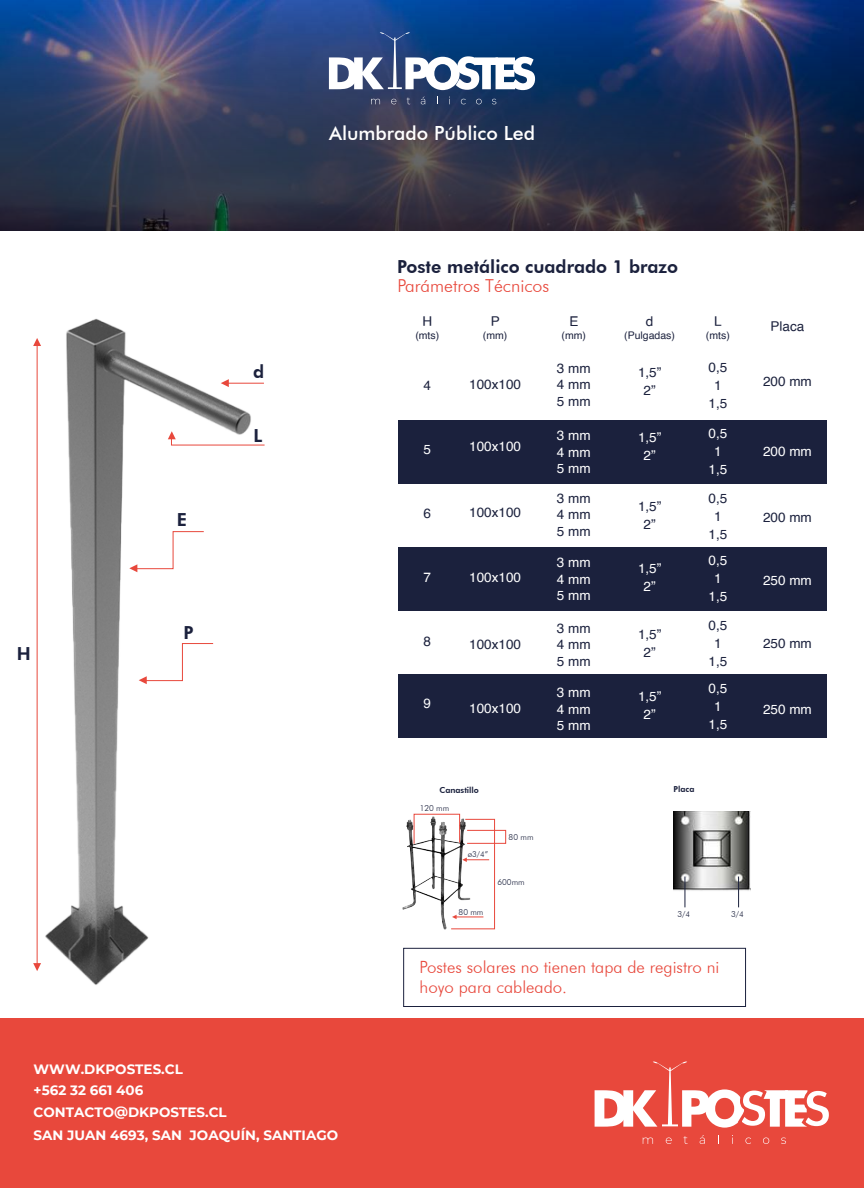
<style>
.page{position:relative;width:864px;height:1188px;background:#fff}
.page>*{position:absolute;margin:0;border:0;box-sizing:border-box;transform-origin:0 0}
.t1{font:500 19.5px "Futura BT";color:#fff}
.t2{font:800 18px "Futura BT";color:#1b213d}
.t3{font:300 17.85px "Futura BT";color:#e8483c}
.t4{font:300 16.8px/20.2px "Futura BT";color:#e8483c}
.t5{font:13.5px/18px "Helvetica";color:#1b213d;text-align:center}
.t6{font:13.5px/18px "Helvetica";color:#fff;text-align:center}
.t7{font:700 13.5px "Montserrat";color:#fff}
.t8{font:10.5px "Helvetica";color:#1b213d}
.t9{font:300 8.25px "Futura BT";color:#1b213d}
.t10{font:800 8.25px "Futura BT";color:#1b213d}
.t11{font:300 8.1px "Futura BT";color:#1b213d}
</style>
<div class="page">
<img style="left:0;top:0;width:864px;height:230px">
<svg style="left:371px;top:99px;width:9px;height:5px"></svg>
<svg style="left:391px;top:99px;width:5px;height:5px"></svg>
<svg style="left:407px;top:98px;width:3px;height:6px"></svg>
<svg style="left:421px;top:97px;width:4px;height:7px"></svg>
<svg style="left:461px;top:99px;width:5px;height:5px"></svg>
<svg style="left:476px;top:99px;width:6px;height:5px"></svg>
<svg style="left:492px;top:99px;width:4px;height:5px"></svg>
<svg style="left:329px;top:32px;width:206px;height:58px"></svg>
<div style="left:0;top:1019px;width:864px;height:169px;background:#e8483c"></div>
<svg style="left:595px;top:1061px;width:234px;height:83px"></svg>
<img style="left:36px;top:318px;width:228px;height:667px">
<svg style="left:33px;top:338px;width:8px;height:8px"></svg>
<svg style="left:33px;top:963px;width:8px;height:8px"></svg>
<hr style="left:37px;top:345px;width:1px;height:621px;background:#e8483c">
<svg style="left:129px;top:531px;width:76px;height:41px"></svg>
<svg style="left:139px;top:643px;width:75px;height:41px"></svg>
<svg style="left:168px;top:431px;width:97px;height:15px"></svg>
<svg style="left:221px;top:379px;width:8px;height:8px"></svg>
<hr style="left:227px;top:383px;width:37px;height:1px;background:#e8483c">
<div style="left:398px;top:420px;width:428px;height:64px;background:#1b213d"></div>
<div style="left:398px;top:674px;width:428px;height:64px;background:#1b213d"></div>
<div style="left:398px;top:548px;width:428px;height:63px;background:#1b213d"></div>
<div style="left:403px;top:948px;width:343px;height:59px;border:1px solid #1b213d"></div>
<img style="left:402px;top:814px;width:70px;height:116px">
<div style="left:467px;top:830px;width:39px;height:14px;border:1px solid #e8483c"></div>
<svg style="left:414px;top:814px;width:81px;height:115px"></svg>
<img style="left:674px;top:811px;width:77px;height:80px">
<hr style="left:738px;top:877px;width:1px;height:30px;background:#1b213d">
<hr style="left:685px;top:877px;width:1px;height:30px;background:#1b213d">
<h1 class="t1" style="left:329px;top:121px;width:208px">Alumbrado Público Led</h1>
<h2 class="t2" style="left:253px;top:361px;width:13px">d</h2>
<h2 class="t2" style="left:17px;top:642px;width:15px">H</h2>
<h2 class="t2" style="left:177px;top:509px;width:12px">E</h2>
<h2 class="t2" style="left:183px;top:622px;width:12px">P</h2>
<h2 class="t2" style="left:253px;top:424px;width:10px">L</h2>
<p class="t7" style="left:34px;top:1059px;width:151px">WWW.DKPOSTES.CL</p>
<p class="t7" style="left:34px;top:1081px;width:111px">+562 32 661 406</p>
<p class="t7" style="left:34px;top:1103px;width:195px">CONTACTO@DKPOSTES.CL</p>
<p class="t7" style="left:34px;top:1125px;width:306px">SAN JUAN 4693, SAN JOAQUÍN, SANTIAGO</p>
<h2 class="t2" style="left:397px;top:255px;width:283px">Poste metálico cuadrado 1 brazo</h2>
<h3 class="t3" style="left:397px;top:275px;width:154px">Parámetros Técnicos</h3>
<p class="t5" style="left:422px;top:313px;width:11px">H</p>
<p class="t8" style="left:415px;top:327px;width:25px">(mts)</p>
<p class="t5" style="left:491px;top:313px;width:11px">P</p>
<p class="t8" style="left:483px;top:327px;width:26px">(mm)</p>
<p class="t5" style="left:569px;top:312px;width:11px">E</p>
<p class="t8" style="left:562px;top:327px;width:26px">(mm)</p>
<p class="t5" style="left:646px;top:313px;width:9px">d</p>
<p class="t8" style="left:624px;top:327px;width:52px">(Pulgadas)</p>
<p class="t5" style="left:714px;top:313px;width:9px">L</p>
<p class="t8" style="left:706px;top:327px;width:25px">(mts)</p>
<p class="t5" style="left:771px;top:318px;width:35px">Placa</p>
<p class="t5" style="left:424px;top:377px;width:9px">4</p>
<p class="t6" style="left:424px;top:441px;width:9px">5</p>
<p class="t5" style="left:424px;top:505px;width:9px">6</p>
<p class="t6" style="left:424px;top:568px;width:9px">7</p>
<p class="t5" style="left:424px;top:633px;width:9px">8</p>
<p class="t6" style="left:424px;top:695px;width:9px">9</p>
<p class="t5" style="left:469px;top:376px;width:53px">100x100</p>
<p class="t6" style="left:469px;top:438px;width:53px">100x100</p>
<p class="t5" style="left:469px;top:503px;width:53px">100x100</p>
<p class="t6" style="left:469px;top:568px;width:53px">100x100</p>
<p class="t5" style="left:469px;top:636px;width:53px">100x100</p>
<p class="t6" style="left:469px;top:700px;width:53px">100x100</p>
<p class="t5" style="left:557px;top:360px;width:35px;line-height:16.5px;text-align:justify">3 mm 4 mm 5 mm</p>
<p class="t6" style="left:557px;top:428px;width:35px;line-height:16.5px;text-align:justify">3 mm 4 mm 5 mm</p>
<p class="t5" style="left:557px;top:490px;width:35px;line-height:16.5px;text-align:justify">3 mm 4 mm 5 mm</p>
<p class="t6" style="left:557px;top:555px;width:35px;line-height:16.5px;text-align:justify">3 mm 4 mm 5 mm</p>
<p class="t5" style="left:557px;top:620px;width:35px;line-height:16.5px;text-align:justify">3 mm 4 mm 5 mm</p>
<p class="t6" style="left:557px;top:685px;width:35px;line-height:16.5px;text-align:justify">3 mm 4 mm 5 mm</p>
<p class="t5" style="left:638px;top:364px;width:25px">1,5”<br>2”</p>
<p class="t6" style="left:638px;top:429px;width:25px">1,5”<br>2”</p>
<p class="t5" style="left:638px;top:497px;width:25px">1,5”<br>2”</p>
<p class="t6" style="left:638px;top:560px;width:25px">1,5”<br>2”</p>
<p class="t5" style="left:638px;top:626px;width:25px">1,5”<br>2”</p>
<p class="t6" style="left:638px;top:688px;width:25px">1,5”<br>2”</p>
<p class="t5" style="left:709px;top:359px;width:20px">0,5<br>1<br>1,5</p>
<p class="t6" style="left:709px;top:424px;width:20px">0,5<br>1<br>1,5</p>
<p class="t5" style="left:709px;top:490px;width:20px">0,5<br>1<br>1,5</p>
<p class="t6" style="left:709px;top:552px;width:20px">0,5<br>1<br>1,5</p>
<p class="t5" style="left:709px;top:617px;width:20px">0,5<br>1<br>1,5</p>
<p class="t6" style="left:709px;top:679px;width:20px">0,5<br>1<br>1,5</p>
<p class="t5" style="left:763px;top:373px;width:50px">200 mm</p>
<p class="t6" style="left:763px;top:442px;width:50px">200 mm</p>
<p class="t5" style="left:763px;top:509px;width:50px">200 mm</p>
<p class="t6" style="left:763px;top:572px;width:50px">250 mm</p>
<p class="t5" style="left:763px;top:634px;width:50px">250 mm</p>
<p class="t6" style="left:763px;top:701px;width:50px">250 mm</p>
<p class="t10" style="left:439px;top:785px;width:41px">Canastillo</p>
<p class="t10" style="left:674px;top:784px;width:22px">Placa</p>
<p class="t9" style="left:420px;top:803px;width:31px">120 mm</p>
<p class="t11" style="left:468px;top:849px;width:22px">ø3/4”</p>
<p class="t9" style="left:459px;top:907px;width:26px">80 mm</p>
<p class="t9" style="left:509px;top:832px;width:26px">80 mm</p>
<p class="t9" style="left:497px;top:877px;width:29px">600mm</p>
<p class="t9" style="left:677px;top:909px;width:14px">3/4</p>
<p class="t9" style="left:731px;top:909px;width:14px">3/4</p>
<p class="t4" style="left:420px;top:956px;width:301px">Postes solares no tienen tapa de registro ni hoyo para cableado.</p>
</div>
